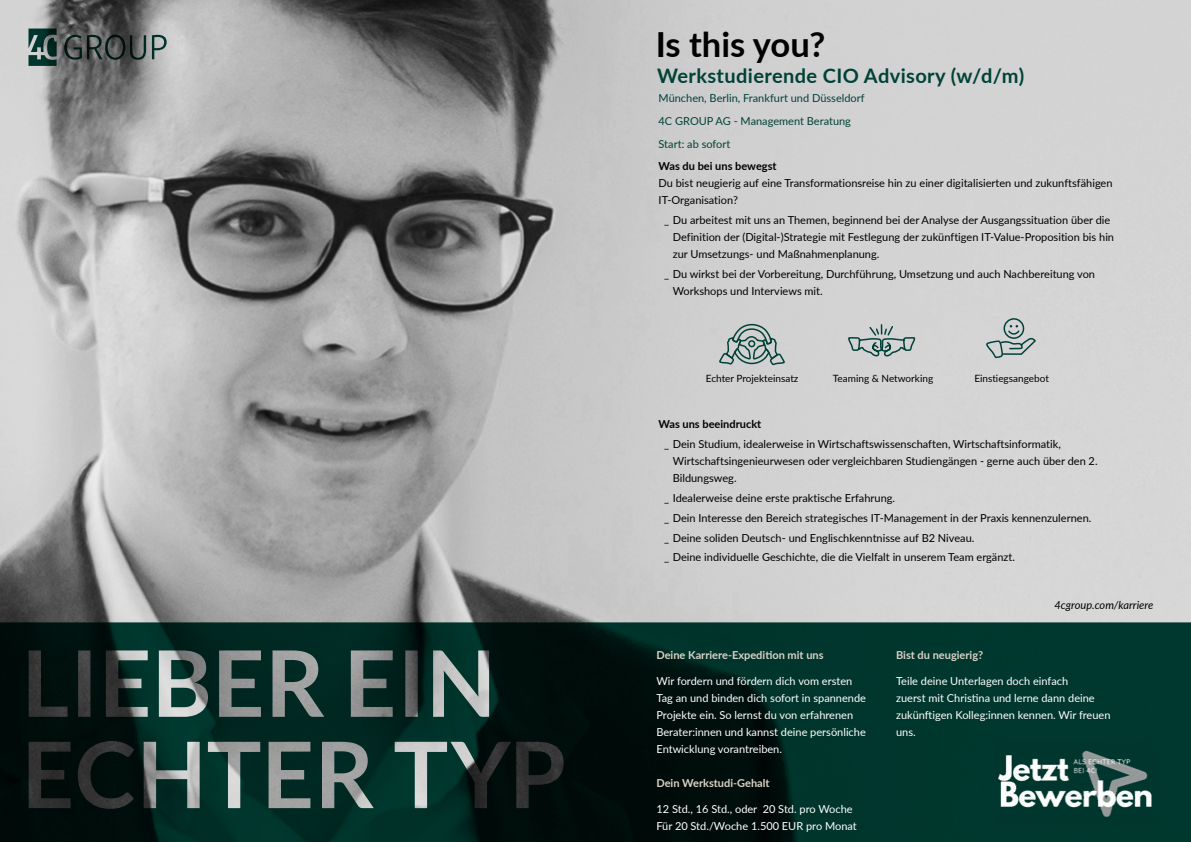
<style>
.page{position:relative;width:1191px;height:842px;background:#fff}
.page>*{position:absolute;margin:0;border:0;box-sizing:border-box;transform-origin:0 0}
.t1{font:700 34.5px "Lato";color:#000}
.t2{font:700 20px "Lato";letter-spacing:.02em;color:#004237}
.t3{font:11px/17px "Lato";color:#000}
.t4{font:11px/17px "Lato";color:#fff}
.t5{font:11px/22.7px "Lato";color:#004237}
.t6{font:700 11px "Lato";color:#dbd2c6}
.t7{font:700 11px "Lato";color:#000}
.t8{font:italic 11px "Lato";color:#000}
.t9{font:10px "Lato";color:#000}
</style>
<div class="page">
<img style="left:0;top:0;width:1191px;height:622px">
<svg style="left:0;top:622px;width:1191px;height:220px;background:#0e2f2a"></svg>
<img style="left:996px;top:742px;width:162px;height:82px">
<svg style="left:64px;top:35px;width:82px;height:25px;background:#454c4a"></svg>
<svg style="left:152px;top:35px;width:15px;height:24px"></svg>
<svg style="left:29px;top:29px;width:28px;height:37px"></svg>
<svg style="left:847px;top:323px;width:69px;height:35px;background:#adb9b7"></svg>
<svg style="left:985px;top:317px;width:51px;height:42px;background:#b3bdbc"></svg>
<svg style="left:717px;top:323px;width:69px;height:197px;background:#c7cac9"></svg>
<h1 class="t1" style="left:656px;top:19px;width:171px">Is this you?</h1>
<h2 class="t2" style="left:657px;top:61px;width:368px">Werkstudierende CIO Advisory (w/d/m)</h2>
<p class="t5" style="left:658px;top:87px;width:208px">München, Berlin, Frankfurt und Düsseldorf<br>4C GROUP AG - Management Beratung<br>Start: ab sofort</p>
<p class="t7" style="left:658px;top:158px;width:119px">Was du bei uns bewegst</p>
<p class="t3" style="left:658px;top:174px;width:455px">Du bist neugierig auf eine Transformationsreise hin zu einer digitalisierten und zukunftsfähigen<br>IT-Organisation?</p>
<p class="t3" style="left:673px;top:211px;width:443px;text-indent:-9px">_ Du arbeitest mit uns an Themen, beginnend bei der Analyse der Ausgangssituation über die<br>Definition der (Digital-)Strategie mit Festlegung der zukünftigen IT-Value-Proposition bis hin zur Umsetzungs- und Maßnahmenplanung.</p>
<p class="t3" style="left:673px;top:265px;width:424px;text-indent:-9px">_ Du wirkst bei der Vorbereitung, Durchführung, Umsetzung und auch Nachbereitung von<br>Workshops und Interviews mit.</p>
<p class="t9" style="left:706px;top:371px;width:94px">Echter Projekteinsatz</p>
<p class="t9" style="left:833px;top:371px;width:102px">Teaming &amp; Networking</p>
<p class="t9" style="left:974px;top:371px;width:76px">Einstiegsangebot</p>
<p class="t7" style="left:658px;top:416px;width:104px">Was uns beeindruckt</p>
<p class="t3" style="left:673px;top:435px;width:426px;text-indent:-9px">_ Dein Studium, idealerweise in Wirtschaftswissenschaften, Wirtschaftsinformatik,<br>Wirtschaftsingenieurwesen oder vergleichbaren Studiengängen - gerne auch über den 2.<br>Bildungsweg.</p>
<p class="t3" style="left:664px;top:488px;width:428px;line-height:19.8px">_ Idealerweise deine erste praktische Erfahrung.<br>_ Dein Interesse den Bereich strategisches IT-Management in der Praxis kennenzulernen. _ Deine soliden Deutsch- und Englischkenntnisse auf B2 Niveau.<br>_ Deine individuelle Geschichte, die die Vielfalt in unserem Team ergänzt.</p>
<p class="t6" style="left:656px;top:647px;width:169px">Deine Karriere-Expedition mit uns</p>
<p class="t4" style="left:656px;top:672px;width:211px">Wir fordern und fördern dich vom ersten Tag an und binden dich sofort in spannende Projekte ein. So lernst du von erfahrenen Berater:innen und kannst deine persönliche Entwicklung vorantreiben.</p>
<p class="t6" style="left:656px;top:775px;width:115px">Dein Werkstudi-Gehalt</p>
<p class="t4" style="left:656px;top:799px;width:202px">12 Std., 16 Std., oder 20 Std. pro Woche<br>Für 20 Std./Woche 1.500 EUR pro Monat</p>
<p class="t8" style="left:1054px;top:597px;width:100px">4cgroup.com/karriere</p>
<p class="t6" style="left:896px;top:647px;width:89px">Bist du neugierig?</p>
<p class="t4" style="left:896px;top:672px;width:216px">Teile deine Unterlagen doch einfach<br>zuerst mit Christina und lerne dann deine zukünftigen Kolleg:innen kennen. Wir freuen uns.</p>
</div>
